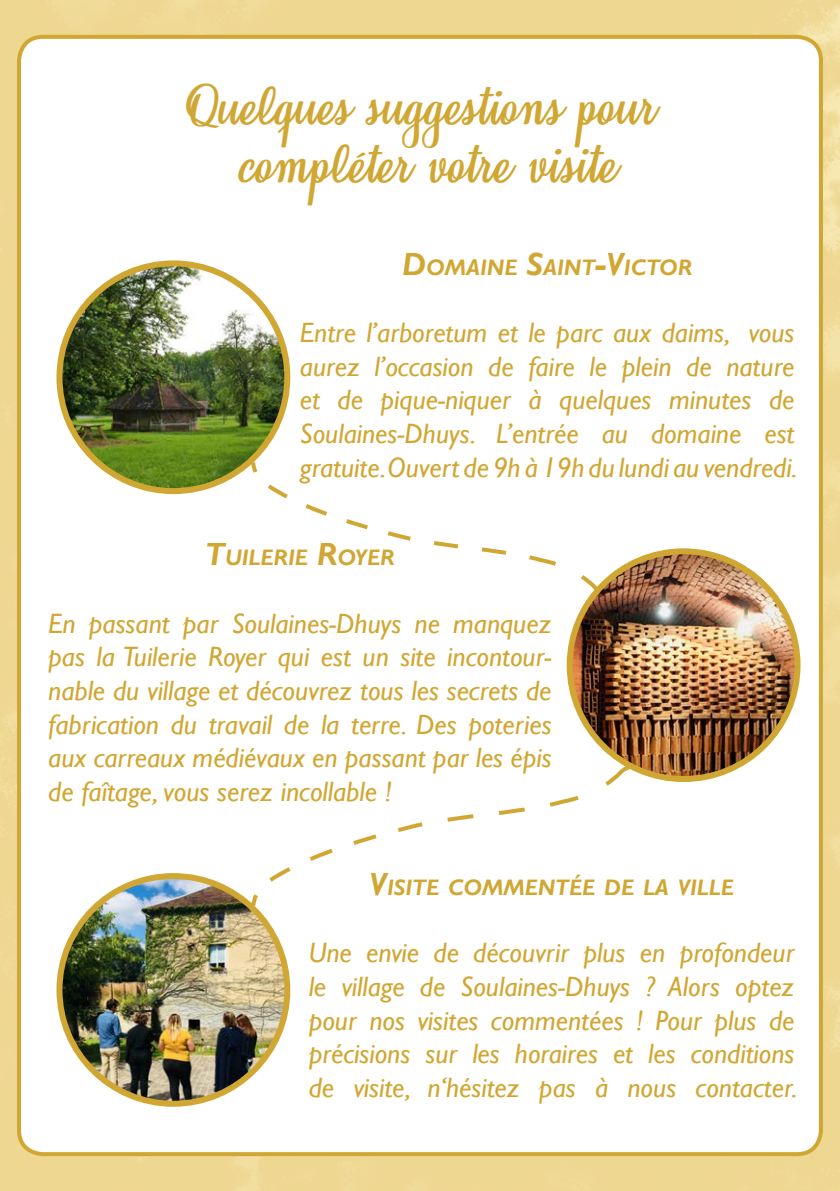
<style>
.page{position:relative;width:840px;height:1191px;background:#fff}
.page>*{position:absolute;margin:0;border:0;box-sizing:border-box;transform-origin:0 0}
.t1{font:48px "Honeymoon Personal Use";color:#d1a733}
.t2{font:italic 28px/33.6px "Gill Sans";color:#d1a733;text-align:justify}
.t3{font:italic 700 22.4px "Gill Sans";color:#d1a733}
.s1{font-size:32px}
</style>
<div class="page">
<img style="left:0;top:0;width:839px;height:1191px">
<div style="left:19px;top:37px;width:801px;height:1117px;background:#fff;border-radius:24px"></div>
<div style="left:17px;top:35px;width:805px;height:1121px;border:4px solid #d1a733;border-radius:24px"></div>
<img style="left:59px;top:263px;width:228px;height:228px;border-radius:114px">
<div style="left:56px;top:260px;width:234px;height:234px;border:6px solid #d1a733;border-radius:50%"></div>
<svg style="left:249px;top:458px;width:366px;height:139px"></svg>
<svg style="left:249px;top:762px;width:392px;height:147px"></svg>
<img style="left:569px;top:551px;width:228px;height:228px;border-radius:114px">
<div style="left:566px;top:548px;width:234px;height:234px;border:6px solid #d1a733;border-radius:50%"></div>
<img style="left:59px;top:876px;width:228px;height:227px;border-radius:114px">
<div style="left:56px;top:873px;width:234px;height:233px;border:6px solid #d1a733;border-radius:50%"></div>
<p class="t1" style="left:185px;top:80px;width:471px">Quelques suggestions pour</p>
<p class="t1" style="left:239px;top:137px;width:378px">compléter votre visite</p>
<p class="t3" style="left:402px;top:254px;width:291px"><span class="s1">D</span>OMAINE <span class="s1">S</span>AINT<span class="s1">-V</span>ICTOR</p>
<p class="t2" style="left:300px;top:316px;width:498px">Entre l’arboretum et le parc aux daims, vous aurez l’occasion de faire le plein de nature et de pique-niquer à quelques minutes de Soulaines-Dhuys. L’entrée au domaine est gratuite.Ouvert de 9h à 19h du lundi au vendredi.</p>
<p class="t3" style="left:205px;top:545px;width:191px"><span class="s1">T</span>UILERIE <span class="s1">R</span>OYER</p>
<p class="t2" style="left:48px;top:607px;width:504px">En passant par Soulaines-Dhuys ne manquez pas la Tuilerie Royer qui est un site incontour&shy;nable du village et découvrez tous les secrets de fabrication du travail de la terre. Des poteries aux carreaux médiévaux en passant par les épis de faîtage, vous serez incollable !</p>
<p class="t3" style="left:369px;top:874px;width:366px"><span class="s1">V</span>ISITE COMMENTÉE DE LA VILLE</p>
<p class="t2" style="left:308px;top:936px;width:490px">Une envie de découvrir plus en profondeur le village de Soulaines-Dhuys ? Alors optez pour nos visites commentées ! Pour plus de précisions sur les horaires et les conditions de visite, n‘hésitez pas à nous contacter.</p>
</div>
